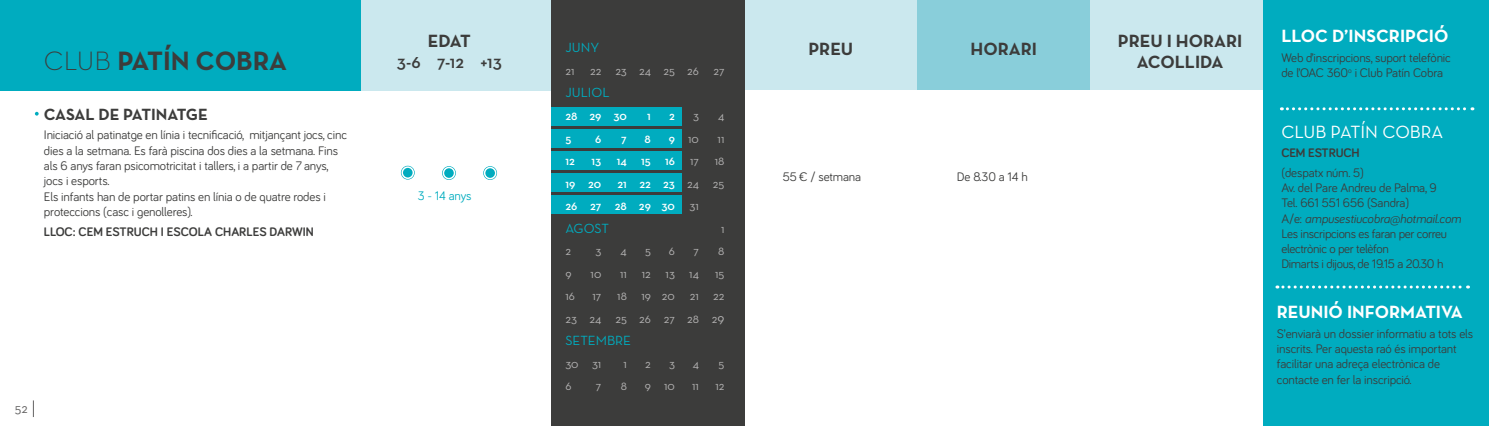
<style>
.page{position:relative;width:1489px;height:426px;background:#fff}
.page>*{position:absolute;margin:0;border:0;box-sizing:border-box;transform-origin:0 0}
.t1{font:700 27px "Neutra Text";letter-spacing:-.005em;color:#3c3c3b}
.t2{font:700 18px/21.6px "Neutra Text";color:#3c3c3b;text-align:center}
.t3{font:700 18px "Neutra Text";color:#fff}
.t4{font:18px "Neutra Text";color:#fff}
.t5{font:600 18px "Neutra Text";color:#3c3c3b}
.t6{font:700 16.5px "Neutra Text";letter-spacing:-.005em;color:#3c3c3b}
.t7{font:13.5px "Neutra Text";color:#00acbf}
.t8{font:13.5px "Neutra Text";color:#646363}
.t9{font:12.75px/15.3px "Bariol";letter-spacing:-.01em;color:#3c3c3b}
.t10{font:700 12.75px "Bariol";color:#3c3c3b}
.t11{font:12.75px "Bariol";letter-spacing:-.01em;color:#00acbf}
.t12{font:12px/22.5px "Neutra Text";color:#b3b2b2;text-align:right}
.t13{font:600 12px/22.5px "Neutra Text";color:#fff}
.s1{font-weight:300}
.s2{font-weight:600;color:#fff}
.s3{font-weight:400;color:#b3b2b2}
.s4{font-size:13.5px}
.s5{font-style:italic}
</style>
<div class="page">
<svg style="left:33px;top:400px;width:1px;height:16px"></svg>
<svg style="left:442px;top:166px;width:14px;height:14px"></svg>
<div style="left:443px;top:167px;width:11px;height:11px;background:#00acbf;border-radius:50%"></div>
<div style="left:442px;top:166px;width:13px;height:13px;border:2px solid #fff;border-radius:50%"></div>
<div style="left:402px;top:167px;width:11px;height:11px;background:#00acbf;border-radius:50%"></div>
<div style="left:401px;top:166px;width:13px;height:13px;border:2px solid #fff;border-radius:50%"></div>
<svg style="left:483px;top:166px;width:14px;height:14px"></svg>
<div style="left:484px;top:167px;width:11px;height:11px;background:#00acbf;border-radius:50%"></div>
<div style="left:484px;top:166px;width:12px;height:13px;border:2px solid #fff;border-radius:50%"></div>
<div style="left:361px;top:0;width:190px;height:90px;background:#cbe8ee"></div>
<div style="left:0;top:0;width:361px;height:90px;background:#00acbf"></div>
<svg style="left:35px;top:112px;width:4px;height:3px"></svg>
<div style="left:1263px;top:0;width:225px;height:425px;background:#00acbf"></div>
<div style="left:744px;top:0;width:173px;height:89px;background:#cbe8ee"></div>
<div style="left:917px;top:0;width:173px;height:89px;background:#89ceda"></div>
<div style="left:1090px;top:0;width:172px;height:89px;background:#cbe8ee"></div>
<svg style="left:1281px;top:107px;width:191px;height:3px"></svg>
<svg style="left:1276px;top:285px;width:192px;height:3px"></svg>
<div style="left:551px;top:0;width:193px;height:425px;background:#3c3c3b"></div>
<div style="left:551px;top:129px;width:130px;height:19px;background:#00acbf"></div>
<div style="left:551px;top:151px;width:130px;height:19px;background:#00acbf"></div>
<div style="left:551px;top:107px;width:130px;height:19px;background:#00acbf"></div>
<div style="left:551px;top:173px;width:130px;height:19px;background:#00acbf"></div>
<div style="left:551px;top:195px;width:130px;height:19px;background:#00acbf"></div>
<h1 class="t1" style="left:44px;top:44px;width:245px"><span class="s1">CLUB</span> PATÍN COBRA</h1>
<p class="t6" style="left:44px;top:104px;width:165px">CASAL DE PATINATGE</p>
<p class="t9" style="left:44px;top:127px;width:304px">Iniciació al patinatge en línia i tecnificació, mitjançant jocs, cinc dies a la setmana. Es farà piscina dos dies a la setmana. Fins als 6 anys faran psicomotricitat i tallers, i a partir de 7 anys, jocs i esports.<br>Els infants han de portar patins en línia o de quatre rodes i proteccions (casc i genolleres).</p>
<p class="t10" style="left:44px;top:222px;width:271px">LLOC: CEM ESTRUCH I ESCOLA CHARLES DARWIN</p>
<h2 class="t2" style="left:428px;top:29px;width:44px">EDAT</h2>
<h2 class="t5" style="left:397px;top:51px;width:106px">3-6 7-12 +13</h2>
<p class="t11" style="left:417px;top:187px;width:55px">3 - 14 anys</p>
<p class="t8" style="left:15px;top:399px;width:14px">52</p>
<p class="t7" style="left:565px;top:39px;width:35px">JUNY</p>
<p class="t12" style="left:565px;top:59px;width:11px">21</p>
<p class="t12" style="left:590px;top:59px;width:136px">22 23 24 25 26 27</p>
<p class="t7" style="left:565px;top:84px;width:46px">JULIOL</p>
<p class="t13" style="left:565px;top:104px;width:63px">28 29 30</p>
<p class="t13" style="left:647px;top:104px;width:5px">1</p>
<p class="t13" style="left:669px;top:104px;width:7px">2</p>
<p class="t12" style="left:693px;top:104px;width:7px">3</p>
<p class="t12" style="left:718px;top:104px;width:8px">4</p>
<p class="t13" style="left:565px;top:127px;width:7px">5</p>
<p class="t13" style="left:595px;top:127px;width:8px">6</p>
<p class="t13" style="left:621px;top:127px;width:7px">7</p>
<p class="t13" style="left:644px;top:127px;width:8px">8</p>
<p class="t12" style="left:668px;top:127px;width:32px"><span class="s2">9</span> 10</p>
<p class="t12" style="left:717px;top:127px;width:8px">11</p>
<p class="t13" style="left:565px;top:149px;width:11px">12</p>
<p class="t13" style="left:591px;top:149px;width:11px">13</p>
<p class="t13" style="left:616px;top:149px;width:60px">14 15 16</p>
<p class="t12" style="left:690px;top:149px;width:10px">17</p>
<p class="t12" style="left:714px;top:149px;width:11px">18</p>
<p class="t13" style="left:565px;top:172px;width:37px">19 20</p>
<p class="t13" style="left:565px;top:172px;width:160px;text-indent:52px">21 22 23 <span class="s3">24 25<br></span>26 27 28 29 30 <span class="s3">31</span></p>
<p class="t7" style="left:565px;top:219px;width:45px">AGOST</p>
<p class="t12" style="left:721px;top:217px;width:5px">1</p>
<p class="t12" style="left:565px;top:239px;width:7px">2</p>
<p class="t12" style="left:595px;top:239px;width:7px">3</p>
<p class="t12" style="left:620px;top:239px;width:8px">4</p>
<p class="t12" style="left:645px;top:239px;width:7px">5</p>
<p class="t12" style="left:668px;top:239px;width:8px">6</p>
<p class="t12" style="left:693px;top:239px;width:7px">7</p>
<p class="t12" style="left:718px;top:239px;width:8px">8</p>
<p class="t12" style="left:565px;top:262px;width:8px">9</p>
<p class="t12" style="left:590px;top:262px;width:12px">10</p>
<p class="t12" style="left:620px;top:262px;width:80px">11 12 13 14</p>
<p class="t12" style="left:715px;top:262px;width:11px">15</p>
<p class="t12" style="left:565px;top:284px;width:11px">16</p>
<p class="t12" style="left:592px;top:284px;width:10px">17</p>
<p class="t12" style="left:565px;top:284px;width:161px">18 19 20 21 22<br>23 24 25 26 27 28 2<span class="s4">9</span></p>
<p class="t7" style="left:565px;top:332px;width:67px">SETEMBRE</p>
<p class="t12" style="left:565px;top:352px;width:37px">30 31</p>
<p class="t12" style="left:623px;top:352px;width:5px">1</p>
<p class="t12" style="left:645px;top:352px;width:7px">2</p>
<p class="t12" style="left:669px;top:352px;width:7px">3</p>
<p class="t12" style="left:692px;top:352px;width:8px">4</p>
<p class="t12" style="left:718px;top:352px;width:7px">5</p>
<p class="t12" style="left:565px;top:374px;width:8px">6</p>
<p class="t12" style="left:596px;top:374px;width:7px">7</p>
<p class="t12" style="left:620px;top:374px;width:8px">8</p>
<p class="t12" style="left:644px;top:374px;width:32px">9 10</p>
<p class="t12" style="left:692px;top:374px;width:8px">11</p>
<p class="t12" style="left:715px;top:374px;width:11px">12</p>
<h2 class="t2" style="left:808px;top:38px;width:46px">PREU</h2>
<h2 class="t2" style="left:970px;top:38px;width:68px">HORARI</h2>
<h2 class="t2" style="left:1117px;top:29px;width:126px">PREU I HORARI<br>ACOLLIDA</h2>
<p class="t9" style="left:782px;top:168px;width:80px">55 € / setmana</p>
<p class="t9" style="left:956px;top:168px;width:72px">De 8.30 a 14 h</p>
<h2 class="t3" style="left:1281px;top:25px;width:169px">LLOC D’INSCRIPCIÓ</h2>
<p class="t9" style="left:1281px;top:49px;width:171px">Web d’inscripcions, suport telefònic de l’OAC 360<sup>o</sup> i Club Patín Cobra</p>
<h2 class="t4" style="left:1281px;top:120px;width:163px">CLUB PATÍN COBRA</h2>
<p class="t10" style="left:1281px;top:144px;width:80px">CEM ESTRUCH</p>
<p class="t9" style="left:1281px;top:164px;width:181px">(despatx núm. 5)<br>Av. del Pare Andreu de Palma, 9<br>Tel. 661 551 656 (Sandra)<br>A/e: <span class="s5">ampusestiucobra@hotmail.com<br></span>Les inscripcions es faran per correu electrònic o per telèfon<br>Dimarts i dijous, de 19.15 a 20.30 h</p>
<h2 class="t3" style="left:1276px;top:300px;width:187px">REUNIÓ INFORMATIVA</h2>
<p class="t9" style="left:1276px;top:325px;width:198px">S’enviarà un dossier informatiu a tots els inscrits. Per aquesta raó és important facilitar una adreça electrònica de contacte en fer la inscripció.</p>
</div>
